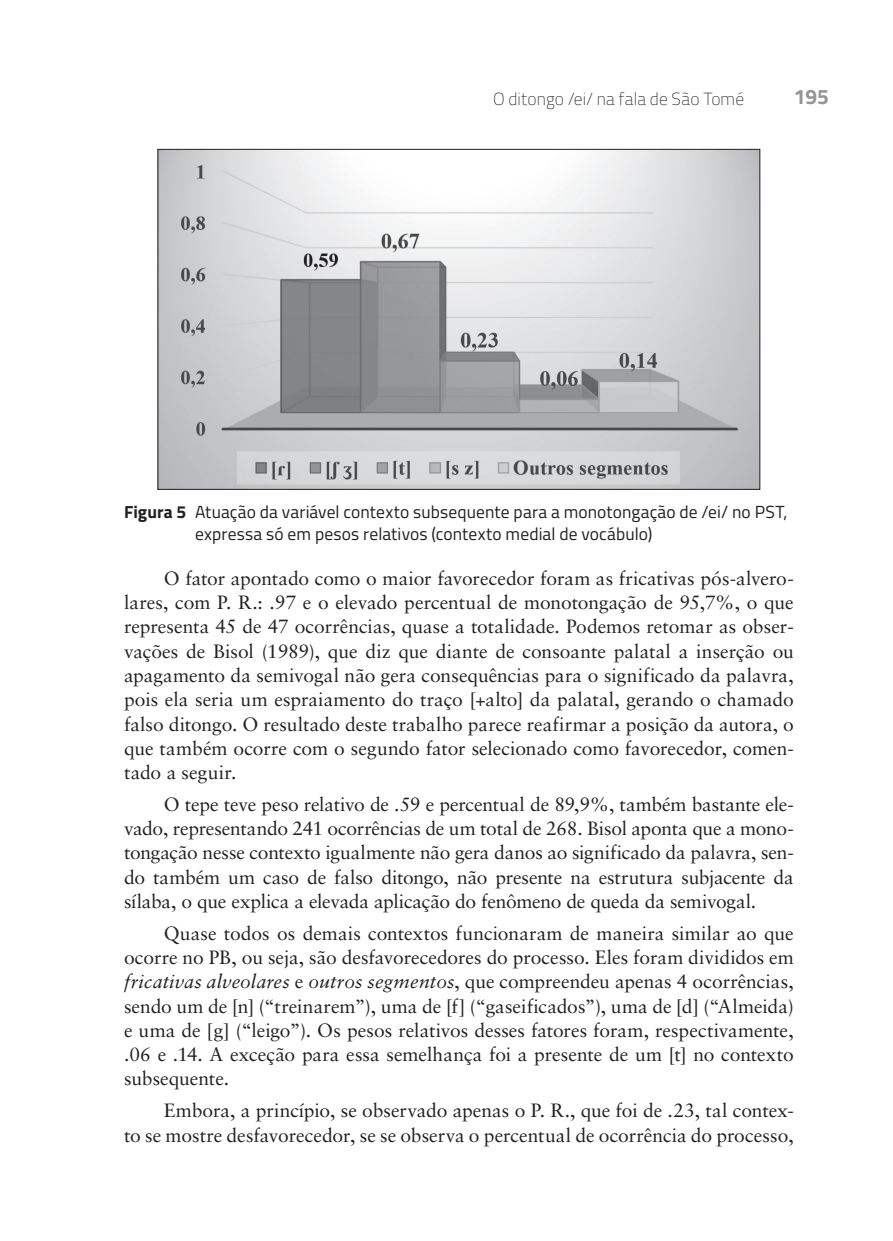
<style>
.page{position:relative;width:893px;height:1241px;background:#fff}
.page>*{position:absolute;margin:0;border:0;box-sizing:border-box;transform-origin:0 0}
.t1{font:700 21px "Titillium Web";color:#939598}
.massa_de_texto{font:19.25px/24.3px "Sabon";letter-spacing:-.005em;color:#231f20;text-align:justify}
.Figura_título{font:17.5px/22.8px "Titillium Web";letter-spacing:.005em;color:#231f20}
.t2{font:100 17.5px "Titillium Web";letter-spacing:.005em;color:#231f20}
.s1{font-weight:700}
.s2{font-style:italic}
</style>
<div class="page">
<img style="left:159px;top:151px;width:599px;height:336px">
<p class="t2" style="left:493px;top:86px;width:253px">O ditongo /ei/ na fala de São Tomé</p>
<p class="t1" style="left:794px;top:80px;width:37px">195</p>
<p class="Figura_título" style="left:195px;top:499px;width:594px;text-indent:-71px"><span class="s1">Figura 5</span> Atuação da variável contexto subsequente para a monotongação de /ei/ no PST, expressa só em pesos relativos (contexto medial de vocábulo)</p>
<p class="massa_de_texto" style="left:124px;top:565px;width:671px;text-indent:40px">O fator apontado como o maior favorecedor foram as fricativas pós-alvero&shy;lares, com P. R.: .97 e o elevado percentual de monotongação de 95,7%, o que representa 45 de 47 ocorrências, quase a totalidade. Podemos retomar as obser&shy;vações de Bisol (1989), que diz que diante de consoante palatal a inserção ou apagamento da semivogal não gera consequências para o significado da palavra, pois ela seria um espraiamento do traço [+alto] da palatal, gerando o chamado falso ditongo. O resultado deste trabalho parece reafirmar a posição da autora, o que também ocorre com o segundo fator selecionado como favorecedor, comen&shy;tado a seguir.</p>
<p class="massa_de_texto" style="left:124px;top:791px;width:671px;text-indent:40px">O tepe teve peso relativo de .59 e percentual de 89,9%, também bastante ele&shy;vado, representando 241 ocorrências de um total de 268. Bisol aponta que a mono&shy;tongação nesse contexto igualmente não gera danos ao significado da palavra, sen&shy;do também um caso de falso ditongo, não presente na estrutura subjacente da sílaba, o que explica a elevada aplicação do fenômeno de queda da semivogal.</p>
<p class="massa_de_texto" style="left:124px;top:920px;width:671px;text-indent:40px">Quase todos os demais contextos funcionaram de maneira similar ao que ocorre no PB, ou seja, são desfavorecedores do processo. Eles foram divididos em <span class="s2">fricativas alveolares</span> e <span class="s2">outros segmentos</span>, que compreendeu apenas 4 ocorrências, sendo um de [n] (“treinarem”), uma de [f] (“gaseificados”), uma de [d] (“Almeida) e uma de [g] (“leigo”). Os pesos relativos desses fatores foram, respectivamente, .06 e .14. A exceção para essa semelhança foi a presente de um [t] no contexto subsequente.</p>
<p class="massa_de_texto" style="left:124px;top:1097px;width:671px;text-align:right">Embora, a princípio, se observado apenas o P. R., que foi de .23, tal contex-<br>to se mostre desfavorecedor, se se observa o percentual de ocorrência do processo,</p>
</div>
